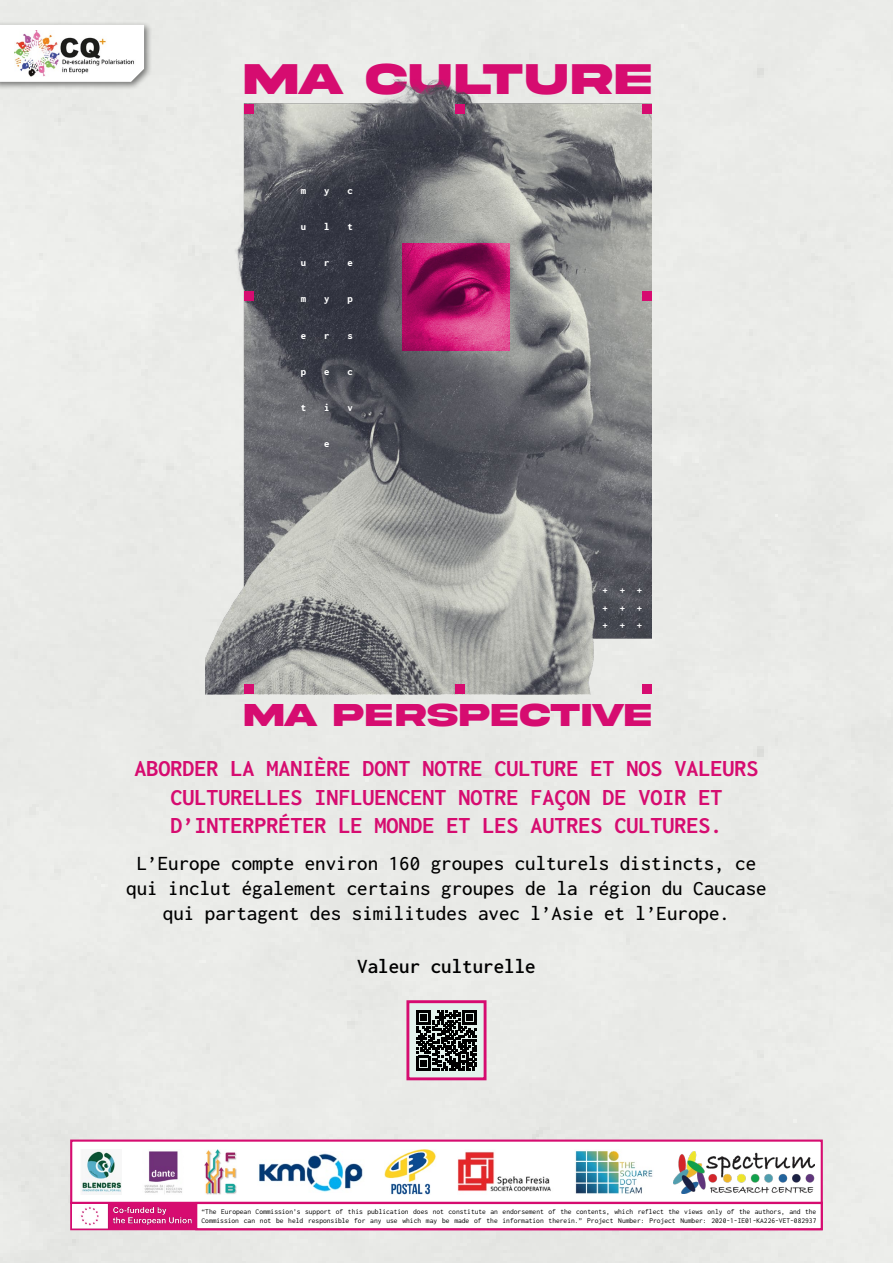
<style>
.page{position:relative;width:893px;height:1263px;background:#e9eae7}
.page>*{position:absolute;margin:0;border:0;box-sizing:border-box;transform-origin:0 0}
.t1{font:700 45.45px "Akira Expanded Super";letter-spacing:.06em;color:#d60c70}
.t2{font:700 33.45px "Akira Expanded Super";letter-spacing:.05em;color:#d60c70}
.t3{font:700 24px/28.8px "Inconsolata";color:#d60c70;text-align:center}
.t4{font:500 21px/25.2px "Inconsolata";color:#000;text-align:center}
.t5{font:600 21px "Inconsolata";color:#000}
.t6{font:800 10.65px "Inconsolata";color:#fff}
.t7{font:700 10.65px/17.5px "Inconsolata";color:#fff;text-align:justify}
.t8{font:7.5px/9.1px "Inconsolata";color:#000}
</style>
<div class="page">
<img style="left:206px;top:79px;width:445px;height:615px">
<div style="left:244px;top:104px;width:9px;height:9px;background:#d60c70"></div>
<div style="left:642px;top:104px;width:9px;height:9px;background:#d60c70"></div>
<div style="left:244px;top:684px;width:9px;height:9px;background:#d60c70"></div>
<div style="left:642px;top:684px;width:9px;height:9px;background:#d60c70"></div>
<div style="left:244px;top:291px;width:9px;height:9px;background:#d60c70"></div>
<div style="left:642px;top:291px;width:9px;height:9px;background:#d60c70"></div>
<div style="left:455px;top:104px;width:10px;height:9px;background:#d60c70"></div>
<div style="left:455px;top:684px;width:10px;height:9px;background:#d60c70"></div>
<div style="left:0;top:21px;width:152px;height:69px;background:#000;opacity:.5"></div>
<svg style="left:0;top:25px;width:144px;height:57px"></svg>
<img style="left:14px;top:30px;width:121px;height:46px">
<div style="left:70px;top:1139px;width:753px;height:65px;background:#fff;border:2px solid #d60c70"></div>
<img style="left:81px;top:1149px;width:41px;height:45px">
<img style="left:144px;top:1151px;width:38px;height:43px">
<img style="left:204px;top:1149px;width:33px;height:45px">
<img style="left:259px;top:1153px;width:104px;height:39px">
<img style="left:384px;top:1149px;width:52px;height:45px">
<img style="left:457px;top:1151px;width:94px;height:41px">
<img style="left:674px;top:1151px;width:140px;height:42px">
<img style="left:575px;top:1151px;width:78px;height:43px">
<div style="left:70px;top:1202px;width:753px;height:28px;background:#d60c70;border:2px solid #d60c70"></div>
<div style="left:196px;top:1203px;width:626px;height:26px;background:#fff"></div>
<div style="left:195px;top:1202px;width:628px;height:28px;border:2px solid #d60c70"></div>
<img style="left:72px;top:1204px;width:128px;height:24px">
<div style="left:408px;top:1002px;width:77px;height:77px;background:#e3f2ec"></div>
<svg style="left:416px;top:1010px;width:61px;height:60px"></svg>
<div style="left:406px;top:1000px;width:80px;height:80px;border:3px solid #d60c70"></div>
<svg style="left:402px;top:244px;width:107px;height:107px"></svg>
<h1 class="t1" style="left:244px;top:58px;width:408px">MA CULTURE</h1>
<h3 class="t6" style="left:301px;top:183px;width:7px">m</h3>
<h3 class="t6" style="left:324px;top:183px;width:7px">y</h3>
<h3 class="t6" style="left:347px;top:183px;width:7px">c</h3>
<h3 class="t6" style="left:301px;top:220px;width:7px">u</h3>
<h3 class="t6" style="left:324px;top:220px;width:7px">l</h3>
<h3 class="t6" style="left:347px;top:220px;width:7px">t</h3>
<h3 class="t6" style="left:301px;top:256px;width:7px">u</h3>
<h3 class="t6" style="left:324px;top:256px;width:7px">r</h3>
<h3 class="t6" style="left:347px;top:256px;width:7px">e</h3>
<h3 class="t6" style="left:301px;top:292px;width:7px">m</h3>
<h3 class="t6" style="left:324px;top:292px;width:7px">y</h3>
<h3 class="t6" style="left:347px;top:292px;width:7px">p</h3>
<h3 class="t6" style="left:301px;top:328px;width:7px">e</h3>
<h3 class="t6" style="left:324px;top:328px;width:7px">r</h3>
<h3 class="t6" style="left:347px;top:328px;width:7px">s</h3>
<h3 class="t6" style="left:301px;top:364px;width:7px">p</h3>
<h3 class="t6" style="left:324px;top:364px;width:7px">e</h3>
<h3 class="t6" style="left:347px;top:364px;width:7px">c</h3>
<h3 class="t6" style="left:301px;top:400px;width:7px">t</h3>
<h3 class="t6" style="left:324px;top:400px;width:7px">i</h3>
<h3 class="t6" style="left:347px;top:400px;width:7px">v</h3>
<h3 class="t6" style="left:324px;top:436px;width:7px">e</h3>
<h3 class="t7" style="left:602px;top:582px;width:41px">+ + + +++ +++</h3>
<h2 class="t2" style="left:244px;top:699px;width:408px">MA PERSPECTIVE</h2>
<h3 class="t3" style="left:134px;top:754px;width:626px">ABORDER LA MANIÈRE DONT NOTRE CULTURE ET NOS VALEURS<br>CULTURELLES INFLUENCENT NOTRE FAÇON DE VOIR ET<br>D’INTERPRÉTER LE MONDE ET LES AUTRES CULTURES.</h3>
<h3 class="t4" style="left:126px;top:851px;width:642px">L’Europe compte environ 160 groupes culturels distincts, ce qui inclut également certains groupes de la région du Caucase qui partagent des similitudes avec l’Asie et l’Europe.</h3>
<h3 class="t5" style="left:357px;top:952px;width:180px">Valeur culturelle</h3>
<p class="t8" style="left:202px;top:1207px;width:616px">“The European Commission’s support of this publication does not constitute an endorsement of the contents, which reflect the views only of the authors, and the<br>Commission can not be held responsible for any use which may be made of the information therein.” Project Number: Project Number: 2020-1-IE01-KA226-VET-082937</p>
</div>
